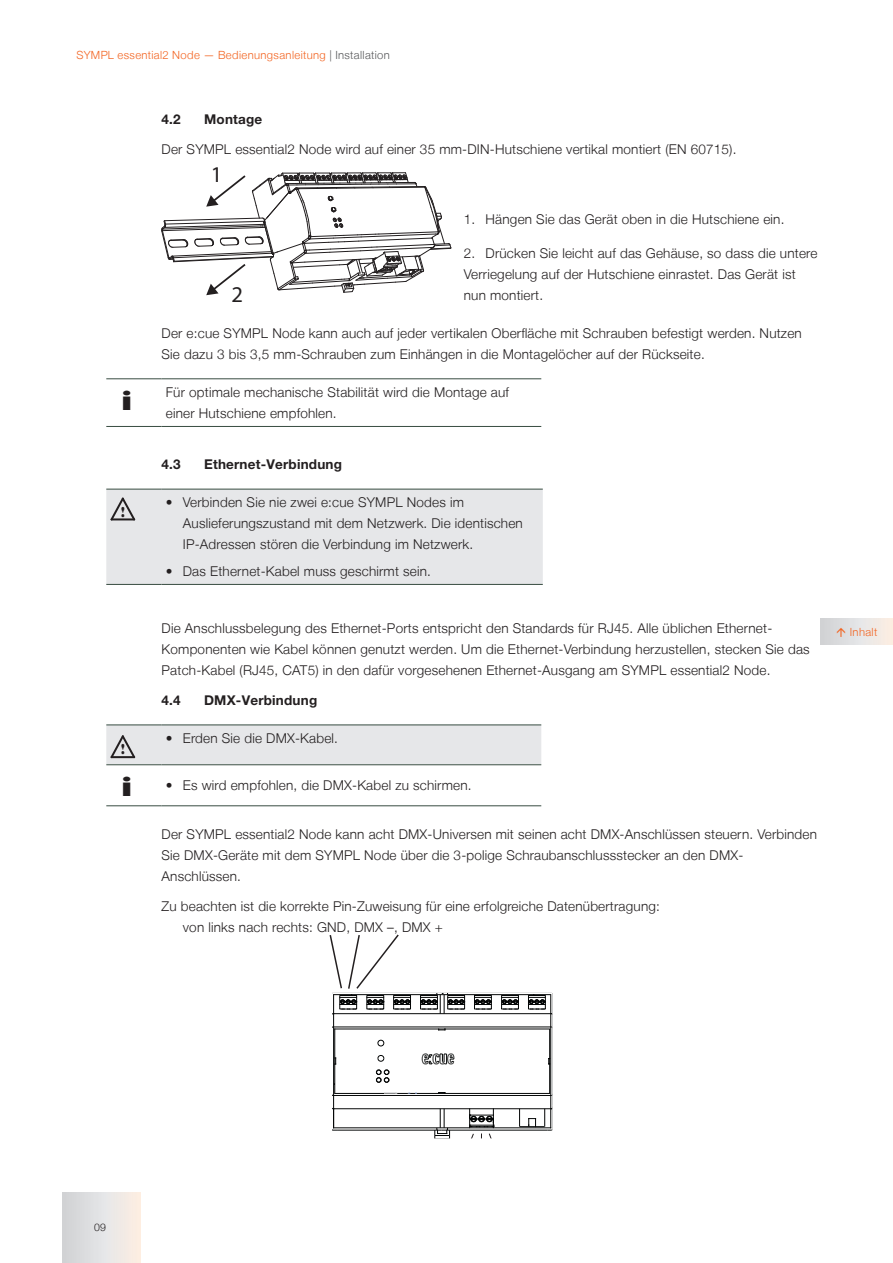
<style>
.page{position:relative;width:893px;height:1263px;background:#fff}
.page>*{position:absolute;margin:0;border:0;box-sizing:border-box;transform-origin:0 0}
.t1{font:27.6px "Bauhaus 93";color:#231f20;scale:1.41 1}
.t2{font:22.65px "Myriad Pro";color:#231f20}
.t3{font:14.7px "Broadway";color:#231f20;scale:.66 1}
.Text__Introductions{font:300 13.5px/21px "Helvetica Neue LT";letter-spacing:.015em;color:#231f20}
.t4{font:700 13.5px "Helvetica Neue LT Pro";letter-spacing:.015em;color:#231f20}
.t5{font:300 11.25px "Helvetica Neue LT";letter-spacing:.035em;color:#f36421}
.t6{font:300 10.5px "Helvetica Neue LT";color:#231f20}
.s1{color:#57585a}
</style>
<div class="page">
<div style="left:63px;top:1192px;width:77px;height:71px;background:linear-gradient(to right,#cfd4d9,#fcf2e9)"></div>
<div style="left:821px;top:619px;width:72px;height:25px;background:linear-gradient(to right,#cfd4da,#fbf1e9)"></div>
<svg style="left:161px;top:172px;width:290px;height:123px"></svg>
<hr style="left:106px;top:379px;width:56px;height:1px;background:#374c41">
<hr style="left:162px;top:379px;width:379px;height:1px;background:#374c41">
<hr style="left:106px;top:426px;width:56px;height:1px;background:#374c41">
<hr style="left:162px;top:426px;width:379px;height:1px;background:#374c41">
<hr style="left:162px;top:584px;width:381px;height:1px;background:#374c41">
<hr style="left:106px;top:584px;width:56px;height:1px;background:#374c41">
<div style="left:106px;top:489px;width:437px;height:95px;background:#e6e7e9"></div>
<hr style="left:162px;top:805px;width:379px;height:1px;background:#374c41">
<hr style="left:106px;top:805px;width:56px;height:1px;background:#374c41">
<div style="left:106px;top:725px;width:435px;height:40px;background:#e6e7e9"></div>
<hr style="left:445px;top:1029px;width:105px;height:1px;background:#030505">
<hr style="left:335px;top:1029px;width:110px;height:1px;background:#030505">
<hr style="left:334px;top:1029px;width:1px;height:35px;background:#030505">
<svg style="left:422px;top:1053px;width:33px;height:12px"></svg>
<hr style="left:334px;top:1127px;width:217px;height:1px;background:#030505">
<hr style="left:550px;top:995px;width:1px;height:133px;background:#030505">
<hr style="left:334px;top:994px;width:217px;height:1px;background:#030505">
<hr style="left:333px;top:995px;width:1px;height:133px;background:#030505">
<hr style="left:333px;top:1027px;width:218px;height:1px;background:#030505">
<hr style="left:337px;top:1130px;width:100px;height:1px;background:#030505">
<hr style="left:447px;top:1130px;width:100px;height:1px;background:#030505">
<hr style="left:333px;top:1108px;width:218px;height:1px;background:#030505">
<hr style="left:333px;top:1013px;width:218px;height:1px;background:#030505">
<hr style="left:549px;top:1029px;width:1px;height:64px;background:#030505">
<hr style="left:335px;top:1093px;width:215px;height:1px;background:#030505">
<hr style="left:333px;top:1095px;width:218px;height:1px;background:#030505">
<svg style="left:435px;top:1109px;width:15px;height:28px"></svg>
<svg style="left:333px;top:1058px;width:4px;height:73px"></svg>
<svg style="left:519px;top:1092px;width:32px;height:39px"></svg>
<svg style="left:528px;top:994px;width:23px;height:36px"></svg>
<div style="left:501px;top:995px;width:17px;height:14px;border:1px solid #030505"></div>
<svg style="left:502px;top:997px;width:17px;height:13px"></svg>
<div style="left:474px;top:995px;width:17px;height:14px;border:1px solid #030505"></div>
<svg style="left:474px;top:997px;width:17px;height:13px"></svg>
<div style="left:420px;top:995px;width:17px;height:14px;border:1px solid #030505"></div>
<svg style="left:421px;top:994px;width:44px;height:20px"></svg>
<svg style="left:329px;top:934px;width:82px;height:96px"></svg>
<svg style="left:384px;top:1093px;width:13px;height:1px"></svg>
<svg style="left:378px;top:1055px;width:6px;height:6px"></svg>
<svg style="left:378px;top:1040px;width:6px;height:6px"></svg>
<svg style="left:376px;top:1070px;width:13px;height:12px"></svg>
<svg style="left:458px;top:1109px;width:46px;height:28px"></svg>
<div style="left:329px;top:990px;width:226px;height:151px;border:3px solid #fff"></div>
<svg style="left:837px;top:627px;width:8px;height:9px"></svg>
<p class="t5" style="left:77px;top:48px;width:315px">SYMPL essential2 Node — Bedienungsanleitung <span class="s1">| Installation</span></p>
<p class="t4" style="left:162px;top:111px;width:21px">4.2</p>
<p class="t4" style="left:204px;top:111px;width:60px">Montage</p>
<p class="Text__Introductions" style="left:162px;top:138px;width:576px">Der SYMPL essential2 Node wird auf einer 35 mm-DIN-Hutschiene vertikal montiert (EN 60715).</p>
<p class="t2" style="left:211px;top:161px;width:13px">1</p>
<p class="Text__Introductions" style="left:464px;top:208px;width:322px">1. Hängen Sie das Gerät oben in die Hutschiene ein.</p>
<p class="Text__Introductions" style="left:464px;top:242px;width:355px">2. Drücken Sie leicht auf das Gehäuse, so dass die untere<br>Verriegelung auf der Hutschiene einrastet. Das Gerät ist nun montiert.</p>
<p class="Text__Introductions" style="left:162px;top:322px;width:642px">Der e:cue SYMPL Node kann auch auf jeder vertikalen Oberfläche mit Schrauben befestigt werden. Nutzen<br>Sie dazu 3 bis 3,5 mm-Schrauben zum Einhängen in die Montagelöcher auf der Rückseite.</p>
<p class="t2" style="left:232px;top:280px;width:13px">2</p>
<p class="t1" style="left:121px;top:385px;width:10px">i</p>
<p class="Text__Introductions" style="left:166px;top:381px;width:345px">Für optimale mechanische Stabilität wird die Montage auf einer Hutschiene empfohlen.</p>
<p class="t4" style="left:162px;top:456px;width:21px">4.3</p>
<p class="t4" style="left:204px;top:456px;width:139px">Ethernet-Verbindung</p>
<p class="t3" style="left:121px;top:503px;width:7px">!</p>
<p class="Text__Introductions" style="left:183px;top:492px;width:342px;text-indent:-17px">• Verbinden Sie nie zwei e:cue SYMPL Nodes im<br>Auslieferungszustand mit dem Netzwerk. Die identischen<br>IP-Adressen stören die Verbindung im Netzwerk.</p>
<p class="Text__Introductions" style="left:166px;top:560px;width:267px">• Das Ethernet-Kabel muss geschirmt sein.</p>
<p class="t3" style="left:121px;top:741px;width:7px">!</p>
<p class="Text__Introductions" style="left:162px;top:617px;width:650px">Die Anschlussbelegung des Ethernet-Ports entspricht den Standards für RJ45. Alle üblichen Ethernet-<br>Komponenten wie Kabel können genutzt werden. Um die Ethernet-Verbindung herzustellen, stecken Sie das<br>Patch-Kabel (RJ45, CAT5) in den dafür vorgesehenen Ethernet-Ausgang am SYMPL essential2 Node.</p>
<p class="t4" style="left:162px;top:692px;width:21px">4.4</p>
<p class="t4" style="left:204px;top:692px;width:115px">DMX-Verbindung</p>
<p class="Text__Introductions" style="left:166px;top:727px;width:174px">• Erden Sie die DMX-Kabel.</p>
<p class="t1" style="left:121px;top:771px;width:10px">i</p>
<p class="Text__Introductions" style="left:166px;top:774px;width:307px">• Es wird empfohlen, die DMX-Kabel zu schirmen.</p>
<p class="Text__Introductions" style="left:162px;top:824px;width:657px">Der SYMPL essential2 Node kann acht DMX-Universen mit seinen acht DMX-Anschlüssen steuern. Verbinden<br>Sie DMX-Geräte mit dem SYMPL Node über die 3-polige Schraubanschlussstecker an den DMX-<br>Anschlüssen.</p>
<p class="Text__Introductions" style="left:162px;top:895px;width:500px">Zu beachten ist die korrekte Pin-Zuweisung für eine erfolgreiche Datenübertragung:</p>
<p class="Text__Introductions" style="left:183px;top:916px;width:262px">von links nach rechts: GND, DMX –, DMX +</p>
<p class="t5" style="left:850px;top:625px;width:29px">Inhalt</p>
<p class="t6" style="left:94px;top:1221px;width:13px">09</p>
</div>
